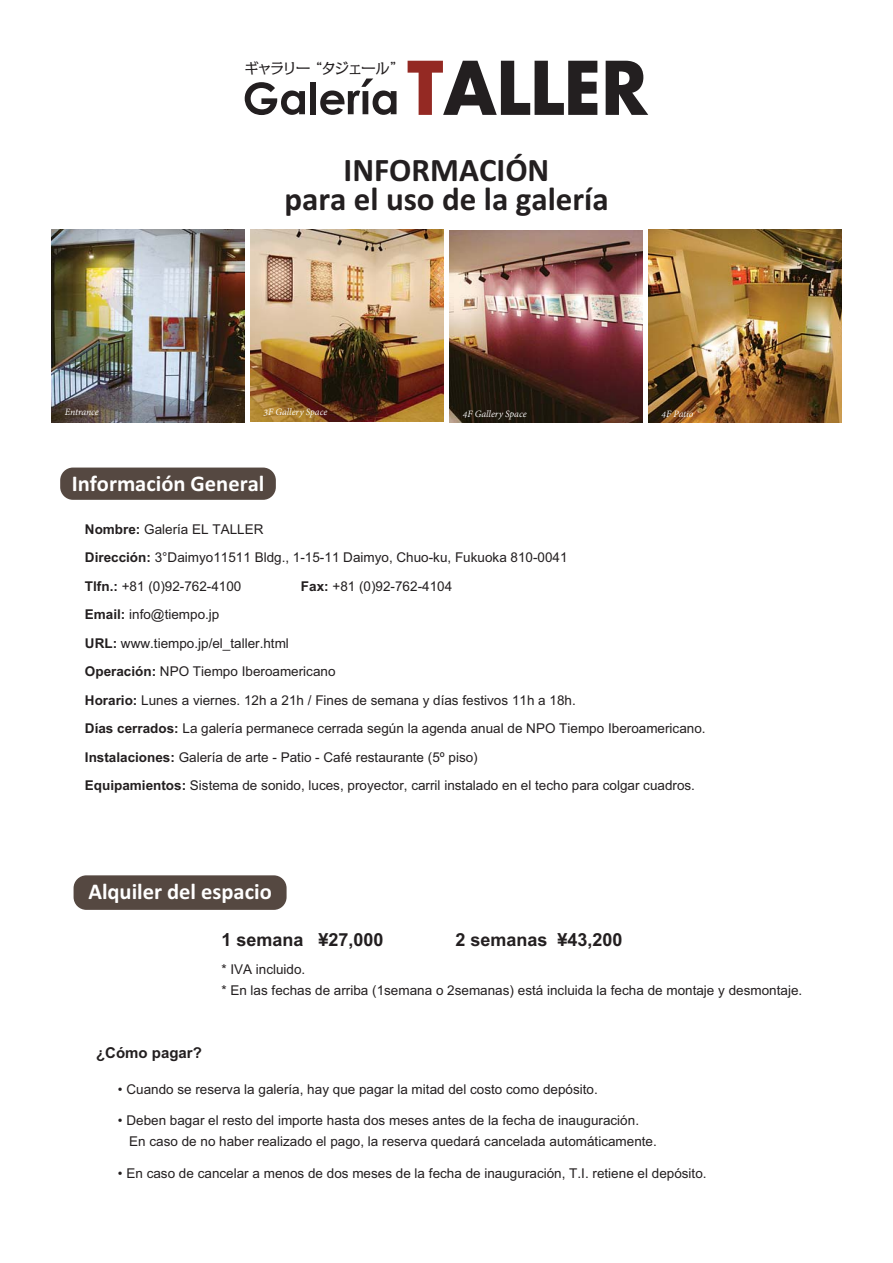
<style>
.page{position:relative;width:893px;height:1263px;background:#fff}
.page>*{position:absolute;margin:0;border:0;box-sizing:border-box;transform-origin:0 0}
.t1{font:700 33px/28.5px "Calibri";color:#231f20;text-align:center}
.t2{font:700 22.5px "Calibri";color:#fff}
.t3{font:700 18px "Arial";color:#231f20}
.t4{font:700 15px "Arial";color:#231f20}
.t5{font:14.85px "Kakumin Pro Regular 90 msp RKSJ H";letter-spacing:-.125em;color:#231f20}
.t6{font:13.5px/28.5px "Arial";color:#231f20}
.t7{font:italic 10.5px "Adobe Devanagari";letter-spacing:-.005em;color:#fff}
.s1{font-weight:700}
</style>
<div class="page">
<img style="left:51px;top:230px;width:193px;height:193px">
<img style="left:250px;top:230px;width:193px;height:192px">
<img style="left:449px;top:231px;width:193px;height:192px">
<img style="left:648px;top:230px;width:193px;height:193px">
<svg style="left:408px;top:61px;width:189px;height:54px"></svg>
<svg style="left:606px;top:61px;width:42px;height:54px"></svg>
<svg style="left:245px;top:82px;width:60px;height:33px"></svg>
<div style="left:310px;top:82px;width:6px;height:32px;background:#231f20"></div>
<svg style="left:320px;top:79px;width:76px;height:36px"></svg>
<div style="left:74px;top:875px;width:213px;height:35px;background:#554841;border-radius:13px"></div>
<div style="left:60px;top:468px;width:216px;height:32px;background:#554841;border-radius:13px"></div>
<p class="t5" style="left:244px;top:62px;width:162px">ギャラリー “タジェール”</p>
<h1 class="t1" style="left:284px;top:159px;width:326px">INFORMACIÓN<br>para el uso de la galería</h1>
<p class="t7" style="left:65px;top:405px;width:36px">Entrance</p>
<p class="t7" style="left:263px;top:405px;width:65px">3F Gallery Space</p>
<p class="t7" style="left:463px;top:408px;width:65px">4F Gallery Space</p>
<p class="t7" style="left:662px;top:408px;width:33px">4F Patio</p>
<h2 class="t2" style="left:72px;top:476px;width:194px">Información General</h2>
<p class="t6" style="left:85px;top:516px;width:484px"><span class="s1">Nombre:</span> Galería EL TALLER<br><span class="s1">Dirección:</span> 3°Daimyo11511 Bldg., 1-15-11 Daimyo, Chuo-ku, Fukuoka 810-0041<br><span class="s1">Tlfn.:</span> +81 (0)92-762-4100</p>
<p class="t6" style="left:301px;top:573px;width:153px"><span class="s1">Fax:</span> +81 (0)92-762-4104</p>
<p class="t6" style="left:85px;top:602px;width:622px"><span class="s1">Email:</span> info@tiempo.jp<br><span class="s1">URL:</span> www.tiempo.jp/el_taller.html<br><span class="s1">Operación:</span> NPO Tiempo Iberoamericano<br><span class="s1">Horario:</span> Lunes a viernes. 12h a 21h / Fines de semana y días festivos 11h a 18h.<br><span class="s1">Días cerrados:</span> La galería permanece cerrada según la agenda anual de NPO Tiempo Iberoamericano.<br><span class="s1">Instalaciones:</span> Galería de arte - Patio - Café restaurante (5º piso)<br><span class="s1">Equipamientos:</span> Sistema de sonido, luces, proyector, carril instalado en el techo para colgar cuadros.</p>
<h2 class="t2" style="left:88px;top:884px;width:185px">Alquiler del espacio</h2>
<h3 class="t3" style="left:221px;top:933px;width:164px">1 semana ¥27,000</h3>
<h3 class="t3" style="left:455px;top:933px;width:169px">2 semanas ¥43,200</h3>
<p class="t4" style="left:96px;top:1047px;width:107px">¿Cómo pagar?</p>
<p class="t6" style="left:221px;top:960px;width:582px;line-height:21px">* IVA incluido.<br>* En las fechas de arriba (1semana o 2semanas) está incluida la fecha de montaje y desmontaje.</p>
<p class="t6" style="left:118px;top:1076px;width:481px">• Cuando se reserva la galería, hay que pagar la mitad del costo como depósito.</p>
<p class="t6" style="left:129px;top:1111px;width:529px;line-height:21px;text-indent:-11px">• Deben bagar el resto del importe hasta dos meses antes de la fecha de inauguración.<br>En caso de no haber realizado el pago, la reserva quedará cancelada automáticamente.</p>
<p class="t6" style="left:118px;top:1160px;width:590px">• En caso de cancelar a menos de dos meses de la fecha de inauguración, T.I. retiene el depósito.</p>
</div>
